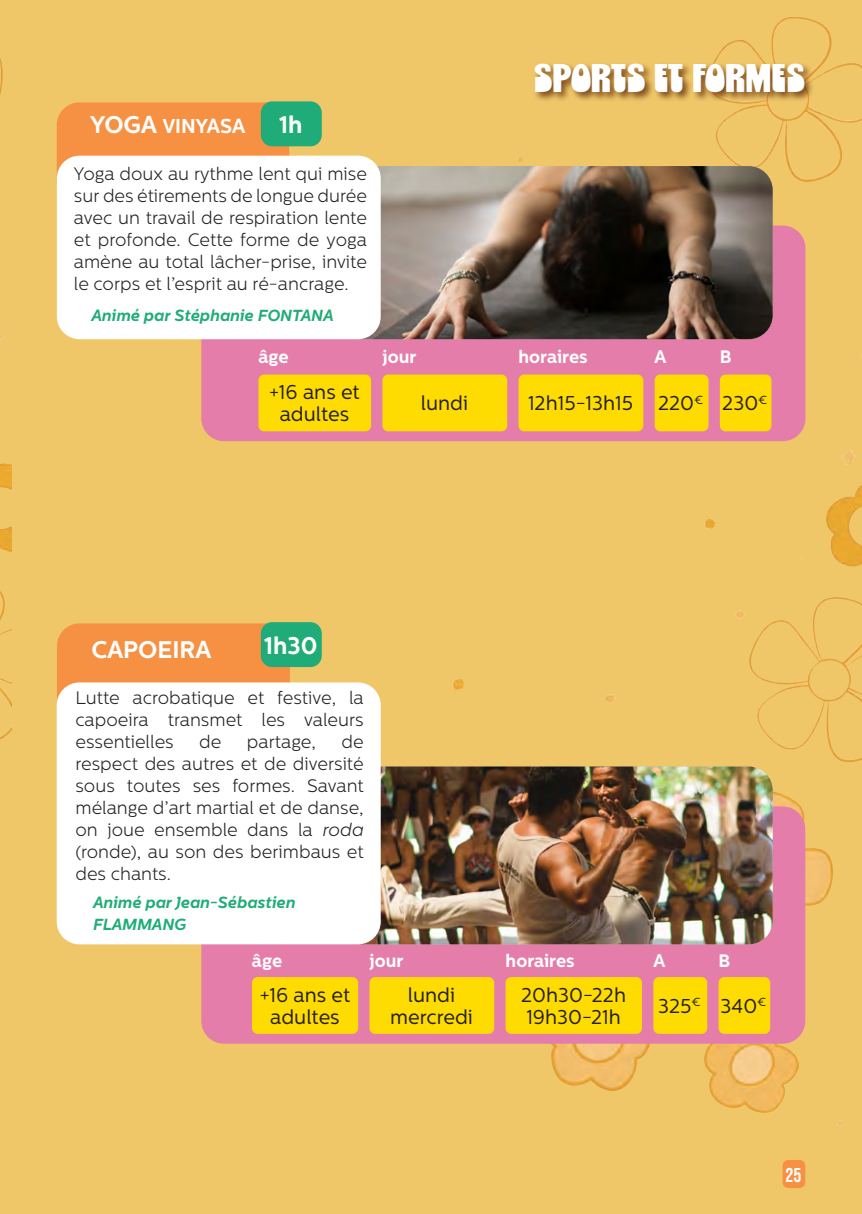
<style>
.page{position:relative;width:862px;height:1214px;background:#fff}
.page>*{position:absolute;margin:0;border:0;box-sizing:border-box;transform-origin:0 0}
.t1{font:40px "Chorine Large";color:#fff}
.t2{font:700 24px "Centrale Sans";color:#fff}
.t3{font:20px/22px "Centrale Sans";color:#231f20;text-align:center}
.t4{font:700 20px "Centrale Sans";color:#fff}
.t5{font:20px "Bebas Neue";color:#fff}
.t6{font:300 18px/22px "Centrale Sans";color:#231f20;text-align:justify}
.t7{font:700 18px "Centrale Sans";color:#fff}
.t8{font:italic 700 16px/22px "Centrale Sans";color:#20ac78}
.s1{font-size:24px}
.s2{font-style:italic}
</style>
<div class="page">
<div style="left:0;top:0;width:862px;height:1213px;background:#f0c768"></div>
<img style="left:0;top:58px;width:12px;height:681px">
<img style="left:420px;top:16px;width:442px;height:1172px">
<div style="left:201px;top:806px;width:604px;height:237px;background:#e57daa;border-radius:23px"></div>
<img style="left:363px;top:766px;width:409px;height:178px">
<div style="left:57px;top:623px;width:233px;height:103px;background:#f69143;border-radius:23px"></div>
<div style="left:57px;top:682px;width:324px;height:262px;background:#fff;border-radius:23px"></div>
<div style="left:201px;top:225px;width:604px;height:216px;background:#e57daa;border-radius:23px"></div>
<div style="left:57px;top:102px;width:232px;height:102px;background:#f69143;border-radius:23px"></div>
<img style="left:363px;top:166px;width:409px;height:173px">
<div style="left:57px;top:156px;width:324px;height:183px;background:#fff;border-radius:23px"></div>
<div style="left:782px;top:1159px;width:23px;height:28px;background:#f69143;border-radius:6px"></div>
<div style="left:261px;top:622px;width:61px;height:45px;background:#20ac78;border-radius:11px"></div>
<div style="left:718px;top:976px;width:52px;height:57px;background:#ffdc01;border-radius:6px"></div>
<div style="left:505px;top:976px;width:137px;height:57px;background:#ffdc01;border-radius:6px"></div>
<div style="left:369px;top:976px;width:125px;height:57px;background:#ffdc01;border-radius:6px"></div>
<div style="left:252px;top:976px;width:106px;height:57px;background:#ffdc01;border-radius:6px"></div>
<div style="left:653px;top:976px;width:54px;height:57px;background:#ffdc01;border-radius:6px"></div>
<div style="left:720px;top:374px;width:51px;height:57px;background:#ffdc01;border-radius:6px"></div>
<div style="left:518px;top:374px;width:125px;height:57px;background:#ffdc01;border-radius:6px"></div>
<div style="left:382px;top:374px;width:125px;height:57px;background:#ffdc01;border-radius:6px"></div>
<div style="left:258px;top:374px;width:113px;height:57px;background:#ffdc01;border-radius:6px"></div>
<div style="left:654px;top:374px;width:54px;height:57px;background:#ffdc01;border-radius:6px"></div>
<div style="left:261px;top:101px;width:61px;height:45px;background:#20ac78;border-radius:11px"></div>
<div style="left:533px;top:62px;width:282px;height:41px;background:#592202;opacity:.72"></div>
<p class="t4" style="left:91px;top:114px;width:156px"><span class="s1">YOGA</span> VINYASA</p>
<h2 class="t2" style="left:279px;top:110px;width:25px">1h</h2>
<p class="t6" style="left:74px;top:162px;width:295px">Yoga doux au rythme lent qui mise sur des étirements de longue durée avec un travail de respiration lente et profonde. Cette forme de yoga amène au total lâcher-prise, invite le corps et l’esprit au ré-ancrage.</p>
<p class="t8" style="left:91px;top:304px;width:243px">Animé par Stéphanie FONTANA</p>
<h1 class="t1" style="left:534px;top:57px;width:273px">SPORTS ET FORMES</h1>
<p class="t7" style="left:258px;top:346px;width:32px">âge</p>
<p class="t7" style="left:382px;top:346px;width:36px">jour</p>
<p class="t7" style="left:518px;top:346px;width:71px">horaires</p>
<p class="t7" style="left:654px;top:346px;width:13px">A</p>
<p class="t7" style="left:720px;top:346px;width:13px">B</p>
<p class="t3" style="left:269px;top:381px;width:92px">+16 ans et adultes</p>
<p class="t3" style="left:658px;top:392px;width:47px">220<sup>€</sup></p>
<p class="t3" style="left:421px;top:392px;width:49px">lundi</p>
<p class="t3" style="left:528px;top:392px;width:107px">12h15-13h15</p>
<p class="t3" style="left:722px;top:392px;width:47px">230<sup>€</sup></p>
<h2 class="t2" style="left:92px;top:634px;width:121px">CAPOEIRA</h2>
<h2 class="t2" style="left:264px;top:631px;width:55px">1h30</h2>
<p class="t6" style="left:75px;top:686px;width:290px">Lutte acrobatique et festive, la capoeira transmet les valeurs essentielles</p>
<p class="t6" style="left:75px;top:730px;width:290px;text-indent:266px">de respect des autres et de diversité sous toutes ses formes. Savant mélange d’art martial et de danse, on joue ensemble dans la <span class="s2">roda </span>(ronde), au son des berimbaus et des chants.</p>
<p class="t6" style="left:199px;top:730px;width:24px">de</p>
<p class="t6" style="left:247px;top:730px;width:71px">partage,</p>
<p class="t8" style="left:92px;top:890px;width:204px">Animé par Jean-Sébastien<br>FLAMMANG</p>
<p class="t7" style="left:252px;top:950px;width:32px">âge</p>
<p class="t7" style="left:369px;top:950px;width:36px">jour</p>
<p class="t7" style="left:505px;top:950px;width:71px">horaires</p>
<p class="t7" style="left:653px;top:950px;width:13px">A</p>
<p class="t7" style="left:718px;top:950px;width:13px">B</p>
<p class="t3" style="left:390px;top:983px;width:84px">lundi mercredi</p>
<p class="t3" style="left:521px;top:983px;width:107px">20h30-22h</p>
<p class="t3" style="left:260px;top:983px;width:92px">+16 ans et adultes</p>
<p class="t3" style="left:658px;top:994px;width:44px">325<sup>€</sup></p>
<p class="t3" style="left:526px;top:1005px;width:96px">19h30-21h</p>
<p class="t3" style="left:720px;top:994px;width:47px">340<sup>€</sup></p>
<p class="t5" style="left:785px;top:1163px;width:17px">25</p>
</div>
